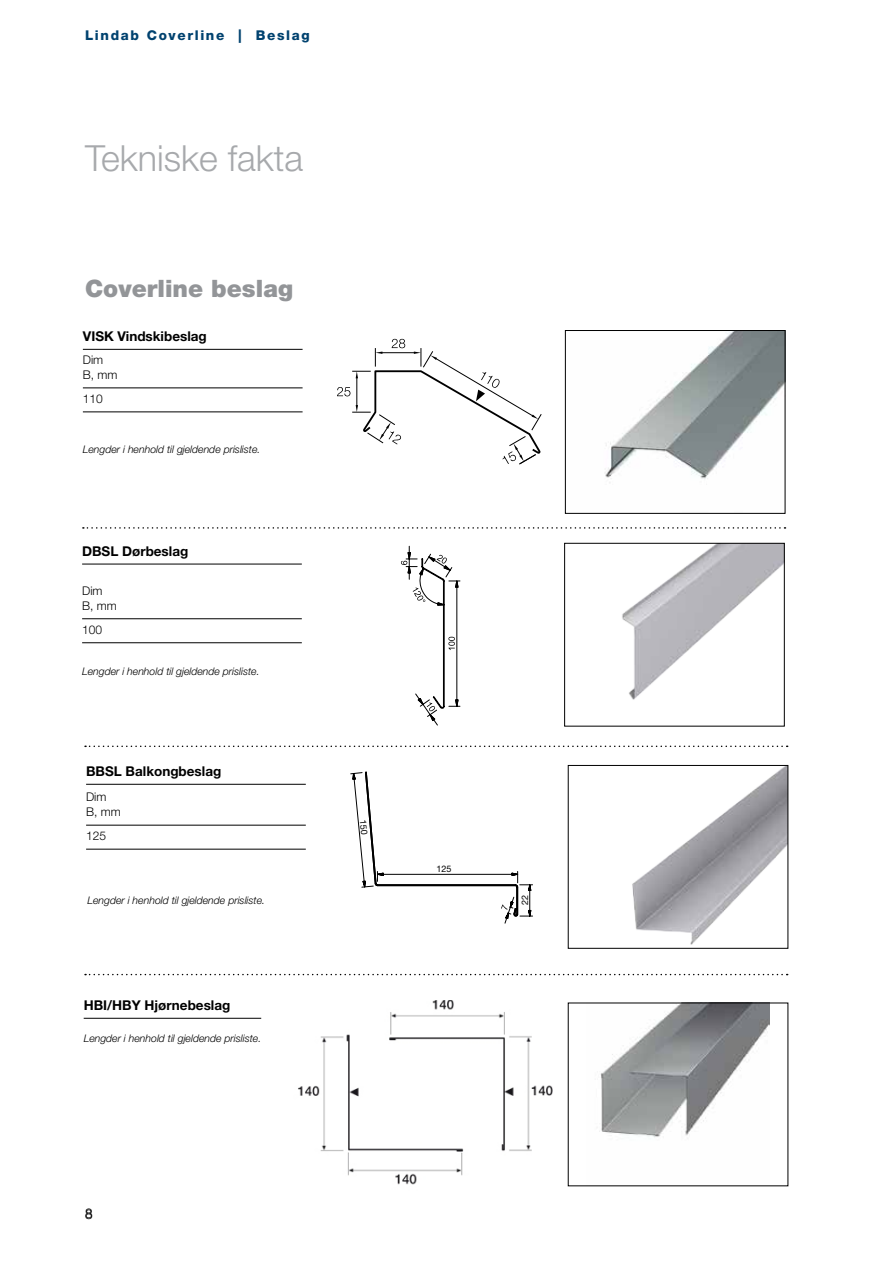
<style>
.page{position:relative;width:893px;height:1263px;background:#fff}
.page>*{position:absolute;margin:0;border:0;box-sizing:border-box;transform-origin:0 0}
.t1{font:300 36px "Helvetica Neue";color:#a7a9ac}
.t2{font:900 24px "Helvetica Neue";color:#939598}
.t3{font:700 13.5px "Helvetica Neue";color:#000}
.t4{font:800 13.5px "Helvetica Neue";letter-spacing:.12em;color:#00426f}
.t5{font:300 13.5px "Helvetica Neue";color:#000}
.t6{font:300 12px/15px "Helvetica Neue";color:#000}
.t7{font:italic 300 10.5px "Helvetica Neue";color:#000}
.t8{font:9px "Helvetica Neue LT Pro";color:#000}
</style>
<div class="page">
<svg style="left:83px;top:527px;width:702px;height:2px"></svg>
<svg style="left:85px;top:745px;width:703px;height:2px"></svg>
<img style="left:605px;top:332px;width:178px;height:151px">
<div style="left:565px;top:330px;width:220px;height:183px;border:1px solid #000"></div>
<hr style="left:83px;top:349px;width:220px;height:1px;background:#000">
<hr style="left:83px;top:388px;width:220px;height:1px;background:#000">
<hr style="left:83px;top:412px;width:220px;height:1px;background:#000">
<img style="left:632px;top:767px;width:154px;height:178px">
<hr style="left:86px;top:784px;width:220px;height:1px;background:#000">
<svg style="left:337px;top:339px;width:204px;height:125px"></svg>
<svg style="left:85px;top:974px;width:703px;height:1px"></svg>
<hr style="left:86px;top:825px;width:220px;height:1px;background:#000">
<hr style="left:86px;top:849px;width:220px;height:1px;background:#000">
<img style="left:622px;top:545px;width:160px;height:155px">
<div style="left:564px;top:543px;width:220px;height:183px;border:1px solid #000"></div>
<hr style="left:82px;top:564px;width:220px;height:1px;background:#000">
<svg style="left:401px;top:546px;width:60px;height:180px"></svg>
<hr style="left:82px;top:618px;width:220px;height:1px;background:#000">
<hr style="left:82px;top:642px;width:220px;height:1px;background:#000">
<img style="left:599px;top:1005px;width:170px;height:133px">
<hr style="left:84px;top:1018px;width:177px;height:1px;background:#000">
<img style="left:298px;top:1000px;width:255px;height:185px">
<svg style="left:350px;top:771px;width:183px;height:152px"></svg>
<p class="t4" style="left:85px;top:27px;width:226px">Lindab Coverline | Beslag</p>
<h1 class="t1" style="left:85px;top:136px;width:220px">Tekniske fakta</h1>
<h2 class="t2" style="left:85px;top:274px;width:210px">Coverline beslag</h2>
<p class="t3" style="left:83px;top:328px;width:125px">VISK Vindskibeslag</p>
<p class="t6" style="left:83px;top:352px;width:36px">Dim<br>B, mm</p>
<p class="t6" style="left:83px;top:391px;width:22px">110</p>
<p class="t7" style="left:83px;top:442px;width:179px">Lengder i henhold til gjeldende prisliste.</p>
<p class="t3" style="left:82px;top:543px;width:108px">DBSL Dørbeslag</p>
<p class="t6" style="left:82px;top:583px;width:36px">Dim<br>B, mm</p>
<p class="t6" style="left:82px;top:622px;width:22px">100</p>
<p class="t7" style="left:82px;top:665px;width:179px">Lengder i henhold til gjeldende prisliste.</p>
<p class="t3" style="left:86px;top:763px;width:137px">BBSL Balkongbeslag</p>
<p class="t6" style="left:86px;top:789px;width:36px">Dim<br>B, mm</p>
<p class="t6" style="left:86px;top:828px;width:22px">125</p>
<p class="t7" style="left:88px;top:894px;width:179px">Lengder i henhold til gjeldende prisliste.</p>
<p class="t3" style="left:84px;top:997px;width:148px">HBI/HBY Hjørnebeslag</p>
<p class="t7" style="left:84px;top:1032px;width:179px">Lengder i henhold til gjeldende prisliste.</p>
<p class="t5" style="left:85px;top:1206px;width:9px">8</p>
<p class="t8" style="left:436px;top:863px;width:17px">125</p>
<p class="t8" style="left:519px;top:905px;width:12px;rotate:-90deg">22</p>
</div>
